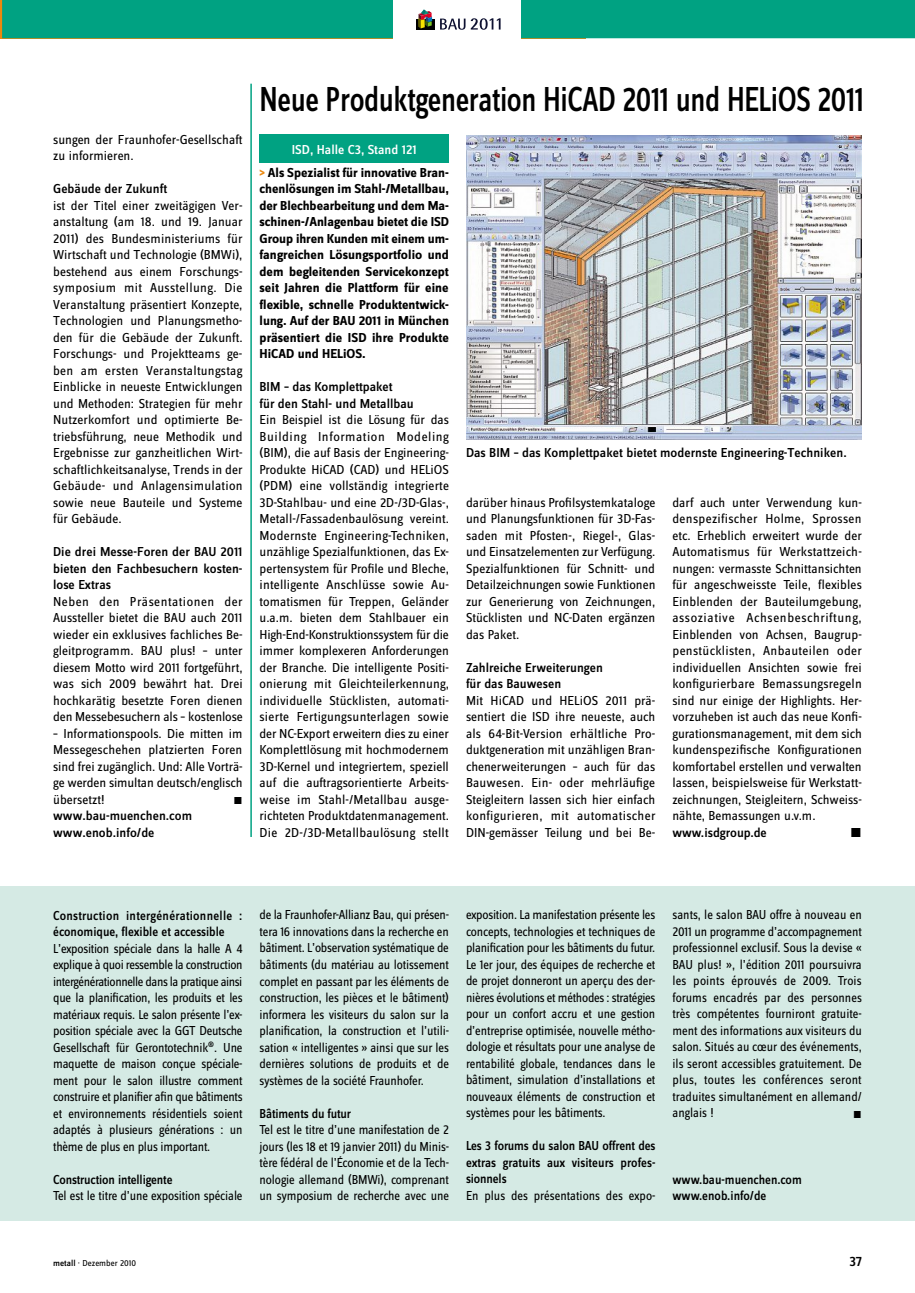
<style>
.page{position:relative;width:915px;height:1293px;background:#fff}
.page>*{position:absolute;margin:0;border:0;box-sizing:border-box;transform-origin:0 0}
.t1{font:36px "Zine Sans Dis Medium Roman OV HQSDMC";letter-spacing:-.015em;color:#000;scale:.82 1}
.t2{font:14.25px "Zine Sans Dis Medium Roman OV HQSDMC";color:#000}
.t3{font:13.5px/16.5px "Zine Sans Dis Regular Roman OV QQSDMC";color:#000;text-align:justify}
.t4{font:13.5px/16.5px "Zine Sans Dis Regular Roman OV QQSDMC";color:#000;text-align:justify;scale:.94 1}
.t5{font:13.5px/16.5px "Zine Sans Dis Bold Roman OV IQSDMC";color:#000;text-align:justify}
.t6{font:13.5px/16.5px "Zine Sans Dis Medium Roman OV HQSDMC";color:#000}
.t7{font:13.5px/16.5px "Zine Sans Dis Medium Roman OV HQSDMC";color:#000;scale:.94 1}
.t8{font:13.5px "Zine Sans Dis Medium Roman OV HQSDMC";color:#fff}
.t9{font:13.5px "Zine Sans Dis Regular Roman Exp OV TQSDMC";color:#000}
.t10{font:10.5px "Zine Sans Dis Regular Roman Exp OV TQSDMC";color:#000;scale:.94 1}
.t11{font:10.5px "Zine Sans Dis Regular Roman Exp OV TQSDMC";color:#000}
.t12{font:9px "Zine Sans Dis Regular Roman OV QQSDMC";color:#000}
.s1{color:#eb880e}
.s2{font-family:"Zine Sans Dis Medium Roman OV HQSDMC"}
</style>
<div class="page">
<div style="left:0;top:886px;width:914px;height:334px;background:#d5eae4"></div>
<img style="left:466px;top:136px;width:395px;height:304px">
<div style="left:259px;top:135px;width:190px;height:28px;background:#00a282"></div>
<hr style="left:250px;top:84px;width:2px;height:753px;background:#00a282">
<svg style="left:0;top:0;width:915px;height:38px;background:#21ab8f"></svg>
<p class="t3" style="left:53px;top:131px;width:191px">sungen der Fraunhofer-Gesellschaft zu informieren.</p>
<p class="t6" style="left:53px;top:182px;width:115px">gebäude der zukunft</p>
<p class="t3" style="left:53px;top:197px;width:191px">ist der Titel einer zweitägigen Ver&shy;anstaltung (am 18. und 19. Januar 2011) des Bundesministeriums für Wirtschaft und Technologie (BMWi), bestehend aus einem Forschungs&shy;symposium mit Ausstellung. Die Veranstaltung präsentiert Konzepte, Technologien und Planungsmetho&shy;den für die Gebäude der Zukunft.<br>Forschungs- und Projektteams ge&shy;ben am ersten Veranstaltungstag Einblicke in neueste Entwicklungen und Methoden: Strategien für mehr Nutzerkomfort und optimierte Be&shy;triebsführung, neue Methodik und Ergebnisse zur ganzheitlichen Wirt&shy;schaftlichkeitsanalyse, Trends in der Gebäude- und Anlagensimulation sowie neue Bauteile und Systeme für Gebäude.</p>
<p class="t6" style="left:53px;top:545px;width:191px;text-align:justify">die drei messe-Foren der Bau 2011 bieten den Fachbesuchern kosten&shy;lose extras</p>
<p class="t3" style="left:53px;top:593px;width:191px">Neben den Präsentationen der Aussteller bietet die BAU auch 2011 wieder ein exklusives fachliches Be&shy;gleitprogramm. BAU plus! – unter diesem Motto wird 2011 fortgeführt, was sich 2009 bewährt hat. Drei hochkarätig besetzte Foren dienen den Messebesuchern als – kostenlose</p>
<p class="t3" style="left:53px;top:725px;width:191px">– Informationspools. Die mitten im Messegeschehen platzierten Foren sind frei zugänglich. Und: Alle Vorträ&shy;ge werden simultan deutsch/englisch übersetzt!</p>
<p class="t11" style="left:233px;top:795px;width:11px">M</p>
<p class="t6" style="left:53px;top:809px;width:140px">www.bau-muenchen.com www.enob.info/de</p>
<h1 class="t1" style="left:259px;top:85px;width:738px">neue Produktgeneration hicad 2011 und helios 2011</h1>
<p class="t8" style="left:292px;top:144px;width:126px">isd, halle c3, stand 121</p>
<p class="t5" style="left:259px;top:166px;width:191px"><span class="s1">&gt;</span> Als Spezialist für innovative bran&shy;chenlösungen im Stahl-/metallbau, der blechbearbeitung und dem ma&shy;schinen-/Anlagenbau bietet die ISD Group ihren Kunden mit einem um&shy;fangreichen Lösungsportfolio und dem begleitenden Servicekonzept seit Jahren die Plattform für eine flexible, schnelle Produktentwick&shy;lung. Auf der bAU 2011 in münchen präsentiert die ISD ihre Produkte HiCAD und HELiOS.</p>
<p class="t6" style="left:259px;top:380px;width:156px">Bim – das komplettpaket<br>für den stahl- und metallbau</p>
<p class="t3" style="left:259px;top:411px;width:191px">Ein Beispiel ist die Lösung für das Building Information Modeling (BIM), die auf Basis der Engineering-Produkte HiCAD (CAD) und HELiOS (PDM) eine vollständig integrierte 3D-Stahlbau- und eine 2D-/3D-Glas-, Metall-/Fassadenbaulösung vereint.<br>Modernste Engineering-Techniken, unzählige Spezialfunktionen, das Ex&shy;pertensystem für Profile und Bleche, intelligente Anschlüsse sowie Au&shy;tomatismen für Treppen, Geländer u.a.m. bieten dem Stahlbauer ein High-End-Konstruktionssystem für die immer komplexeren Anforderungen der Branche. Die intelligente Positi&shy;onierung mit Gleichteilerkennung, individuelle Stücklisten, automati&shy;sierte Fertigungsunterlagen sowie der NC-Export erweitern dies zu einer Komplettlösung mit hochmodernem 3D-Kernel und integriertem, speziell auf die auftragsorientierte Arbeits&shy;weise im Stahl-/Metallbau ausge&shy;richteten Produktdatenmanagement.<br>Die 2D-/3D-Metallbaulösung stellt</p>
<p class="t6" style="left:466px;top:446px;width:382px">das Bim – das komplettpaket bietet modernste engineering-techniken.</p>
<p class="t3" style="left:466px;top:494px;width:191px">darüber hinaus Profilsystemkataloge und Planungsfunktionen für 3D-Fas&shy;saden mit Pfosten-, Riegel-, Glas&shy;und Einsatzelementen zur Verfügung.<br>Spezialfunktionen für Schnitt- und Detailzeichnungen sowie Funktionen zur Generierung von Zeichnungen, Stücklisten und NC-Daten ergänzen das Paket.</p>
<p class="t6" style="left:466px;top:660px;width:138px">zahlreiche erweiterungen für das Bauwesen</p>
<p class="t3" style="left:466px;top:692px;width:191px">Mit HiCAD und HELiOS 2011 prä&shy;sentiert die ISD ihre neueste, auch als 64-Bit-Version erhältliche Pro&shy;duktgeneration mit unzähligen Bran&shy;chenerweiterungen – auch für das Bauwesen. Ein- oder mehrläufige Steigleitern lassen sich hier einfach konfigurieren, mit automatischer DIN-gemässer Teilung und bei Be-</p>
<p class="t3" style="left:672px;top:494px;width:191px">darf auch unter Verwendung kun&shy;denspezifischer Holme, Sprossen etc. Erheblich erweitert wurde der Automatismus für Werkstattzeich&shy;nungen: vermasste Schnittansichten für angeschweisste Teile, flexibles Einblenden der Bauteilumgebung, assoziative Achsenbeschriftung, Einblenden von Achsen, Baugrup&shy;penstücklisten, Anbauteilen oder individuellen Ansichten sowie frei konfigurierbare Bemassungsregeln sind nur einige der Highlights. Her&shy;vorzuheben ist auch das neue Konfi&shy;gurationsmanagement, mit dem sich kundenspezifische Konfigurationen komfortabel erstellen und verwalten lassen, beispielsweise für Werkstatt&shy;zeichnungen, Steigleitern, Schweiss&shy;nähte, Bemassungen u.v.m.</p>
<p class="t6" style="left:672px;top:825px;width:96px">www.isdgroup.de</p>
<p class="t9" style="left:849px;top:826px;width:13px">M</p>
<p class="t7" style="left:53px;top:908px;width:203px">construction intergénérationnelle : économique, flexible et accessible</p>
<p class="t4" style="left:53px;top:939px;width:203px">L’exposition spéciale dans la halle A 4 explique à quoi ressemble la construction intergénérationnelle dans la pratique ainsi que la planification, les produits et les matériaux requis. Le salon présente l’ex&shy;position spéciale avec la GGT Deutsche Gesellschaft für Gerontotechnik<sup>®</sup>. Une maquette de maison conçue spéciale&shy;ment pour le salon illustre comment construire et planifier afin que bâtiments et environnements résidentiels soient adaptés à plusieurs générations : un thème de plus en plus important.</p>
<p class="t7" style="left:53px;top:1172px;width:128px">construction intelligente</p>
<p class="t4" style="left:53px;top:1187px;width:203px">Tel est le titre d’une exposition spéciale</p>
<p class="t4" style="left:259px;top:906px;width:203px">de la Fraunhofer-Allianz Bau, qui présen&shy;tera 16 innovations dans la recherche en bâtiment. L’observation systématique de bâtiments (du matériau au lotissement complet en passant par les éléments de construction, les pièces et le bâtiment) informera les visiteurs du salon sur la planification, la construction et l’utili&shy;sation « intelligentes » ainsi que sur les dernières solutions de produits et de systèmes de la société Fraunhofer.</p>
<p class="t7" style="left:259px;top:1106px;width:99px">Bâtiments du futur</p>
<p class="t4" style="left:259px;top:1121px;width:203px">Tel est le titre d’une manifestation de 2 jours (les 18 et 19 janvier 2011) du Minis&shy;tère fédéral de l’Économie et de la Tech&shy;nologie allemand (BMWi), comprenant un symposium de recherche avec une</p>
<p class="t4" style="left:466px;top:906px;width:203px">exposition. La manifestation présente les concepts, technologies et techniques de planification pour les bâtiments du futur.<br>Le 1er jour, des équipes de recherche et de projet donneront un aperçu des der&shy;nières évolutions et méthodes : stratégies pour un confort accru et une gestion d’entreprise optimisée, nouvelle métho&shy;dologie et résultats pour une analyse de rentabilité globale, tendances dans le bâtiment, simulation d’installations et nouveaux éléments de construction et systèmes pour les bâtiments.</p>
<p class="t7" style="left:466px;top:1139px;width:203px;text-align:justify">les 3 forums du salon Bau offrent des extras gratuits aux visiteurs profes&shy;sionnels</p>
<p class="t4" style="left:466px;top:1187px;width:203px">En plus des présentations des expo-</p>
<p class="t4" style="left:672px;top:906px;width:203px">sants, le salon BAU offre à nouveau en 2011 un programme d’accompagnement professionnel exclusif. Sous la devise « BAU plus! », l’édition 2011 poursuivra les points éprouvés de 2009. Trois forums encadrés par des personnes très compétentes fourniront gratuite&shy;ment des informations aux visiteurs du salon. Situés au cœur des événements, ils seront accessibles gratuitement. De plus, toutes les conférences seront traduites simultanément en allemand/ anglais !</p>
<p class="t10" style="left:852px;top:1109px;width:11px">M</p>
<p class="t7" style="left:672px;top:1172px;width:139px">www.bau-muenchen.com www.enob.info/de</p>
<p class="t12" style="left:53px;top:1257px;width:84px"><span class="s2">metall</span> · Dezember 2010</p>
<p class="t2" style="left:849px;top:1256px;width:14px">37</p>
</div>
